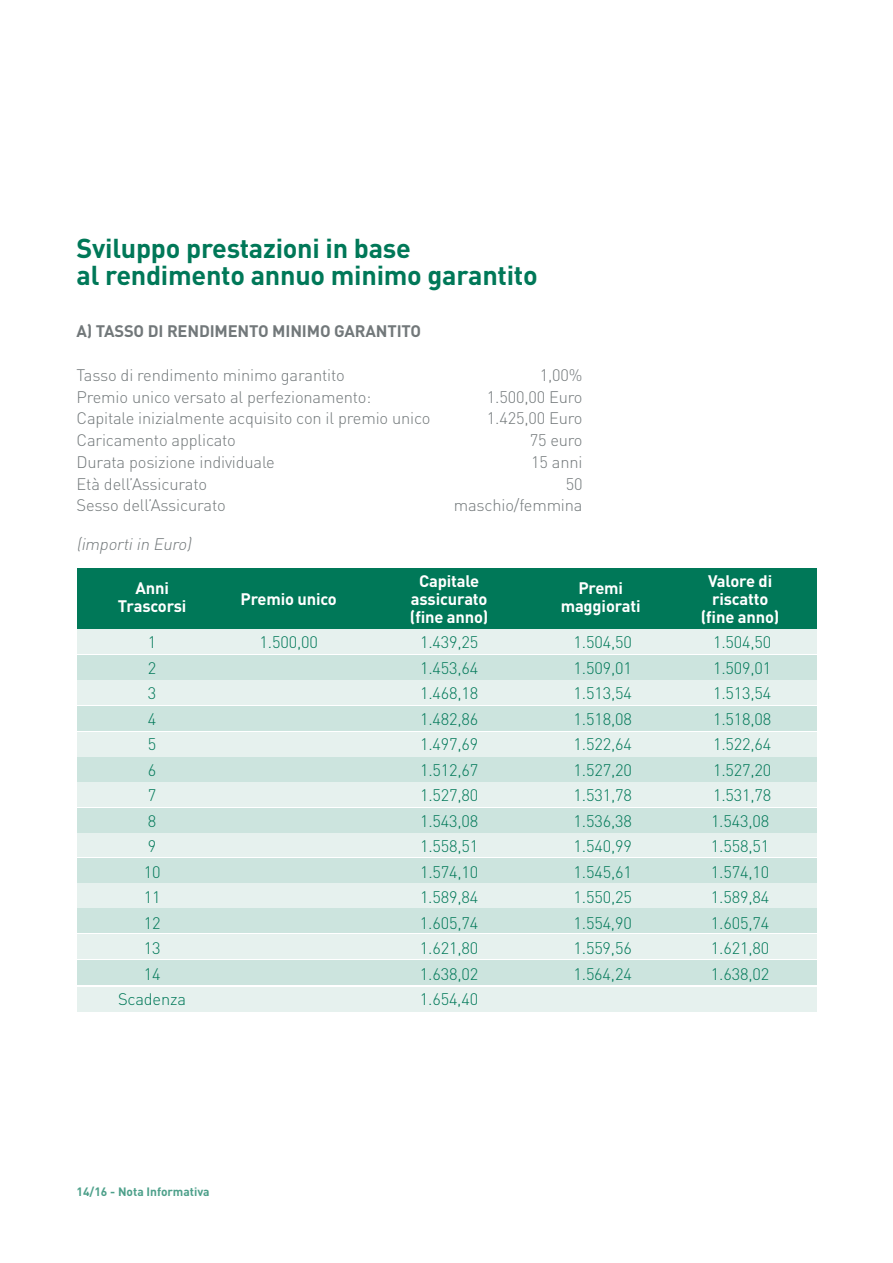
<style>
.page{position:relative;width:893px;height:1263px;background:#fff}
.page>*{position:absolute;margin:0;border:0;box-sizing:border-box;transform-origin:0 0}
.t1{font:700 27px/27px "DIN";letter-spacing:-.01em;color:#007858}
.t2{font:300 16.5px "DIN";letter-spacing:-.01em;color:#007858}
.t3{font:300 16.5px "DIN";letter-spacing:-.01em;color:#72787a}
.t4{font:700 16.5px "DIN";letter-spacing:-.01em;color:#fff}
.t5{font:700 16.5px "DIN";letter-spacing:-.01em;color:#72787a}
.t6{font:italic 300 16.5px "DIN";color:#72787a}
.t7{font:700 12px "DIN";color:#4da08a}
</style>
<div class="page">
<div style="left:77px;top:987px;width:740px;height:25px;background:#e6f1ee"></div>
<div style="left:77px;top:960px;width:740px;height:24px;background:#cce4de"></div>
<div style="left:77px;top:935px;width:740px;height:24px;background:#e6f1ee"></div>
<div style="left:77px;top:909px;width:740px;height:24px;background:#cce4de"></div>
<div style="left:77px;top:883px;width:740px;height:24px;background:#e6f1ee"></div>
<div style="left:77px;top:858px;width:740px;height:24px;background:#cce4de"></div>
<div style="left:77px;top:833px;width:740px;height:24px;background:#e6f1ee"></div>
<div style="left:77px;top:808px;width:740px;height:24px;background:#cce4de"></div>
<div style="left:77px;top:783px;width:740px;height:24px;background:#e6f1ee"></div>
<div style="left:77px;top:757px;width:740px;height:25px;background:#cce4de"></div>
<div style="left:77px;top:732px;width:740px;height:24px;background:#e6f1ee"></div>
<div style="left:77px;top:706px;width:740px;height:24px;background:#cce4de"></div>
<div style="left:77px;top:681px;width:740px;height:24px;background:#e6f1ee"></div>
<div style="left:77px;top:655px;width:740px;height:24px;background:#cce4de"></div>
<div style="left:77px;top:630px;width:740px;height:24px;background:#e6f1ee"></div>
<div style="left:77px;top:568px;width:740px;height:61px;background:#007858"></div>
<h1 class="t1" style="left:77px;top:234px;width:463px">Sviluppo prestazioni in base<br>al rendimento annuo minimo garantito</h1>
<p class="t5" style="left:77px;top:321px;width:346px">A) TASSO DI RENDIMENTO MINIMO GARANTITO</p>
<p class="t3" style="left:77px;top:365px;width:270px">Tasso di rendimento minimo garantito</p>
<p class="t3" style="left:540px;top:365px;width:44px">1,00%</p>
<p class="t3" style="left:77px;top:387px;width:296px">Premio unico versato al perfezionamento:</p>
<p class="t3" style="left:487px;top:387px;width:97px">1.500,00 Euro</p>
<p class="t3" style="left:77px;top:408px;width:355px">Capitale inizialmente acquisito con il premio unico</p>
<p class="t3" style="left:487px;top:408px;width:97px">1.425,00 Euro</p>
<p class="t3" style="left:77px;top:430px;width:161px">Caricamento applicato</p>
<p class="t3" style="left:530px;top:430px;width:54px">75 euro</p>
<p class="t3" style="left:77px;top:452px;width:200px">Durata posizione individuale</p>
<p class="t3" style="left:531px;top:452px;width:53px">15 anni</p>
<p class="t3" style="left:77px;top:474px;width:132px">Età dell’Assicurato</p>
<p class="t3" style="left:566px;top:474px;width:18px">50</p>
<p class="t3" style="left:77px;top:495px;width:151px">Sesso dell’Assicurato</p>
<p class="t3" style="left:454px;top:495px;width:130px">maschio/femmina</p>
<p class="t6" style="left:77px;top:534px;width:120px">(importiin Euro)</p>
<p class="t4" style="left:135px;top:578px;width:35px">Anni</p>
<p class="t4" style="left:419px;top:570px;width:62px">Capitale</p>
<p class="t4" style="left:578px;top:578px;width:46px">Premi</p>
<p class="t4" style="left:708px;top:570px;width:66px">Valore di</p>
<p class="t4" style="left:241px;top:588px;width:98px">Premio unico</p>
<p class="t4" style="left:411px;top:588px;width:78px">assicurato</p>
<p class="t4" style="left:712px;top:588px;width:58px">riscatto</p>
<p class="t4" style="left:118px;top:596px;width:70px">Trascorsi</p>
<p class="t4" style="left:561px;top:596px;width:82px">maggiorati</p>
<p class="t4" style="left:410px;top:606px;width:80px">(fine anno)</p>
<p class="t4" style="left:701px;top:606px;width:80px">(fine anno)</p>
<p class="t2" style="left:148px;top:632px;width:10px">1</p>
<p class="t2" style="left:260px;top:632px;width:60px">1.500,00</p>
<p class="t2" style="left:420px;top:632px;width:60px">1.439,25</p>
<p class="t2" style="left:574px;top:632px;width:60px">1.504,50</p>
<p class="t2" style="left:713px;top:632px;width:60px">1.504,50</p>
<p class="t2" style="left:148px;top:658px;width:10px">2</p>
<p class="t2" style="left:420px;top:658px;width:60px">1.453,64</p>
<p class="t2" style="left:574px;top:658px;width:60px">1.509,01</p>
<p class="t2" style="left:713px;top:658px;width:60px">1.509,01</p>
<p class="t2" style="left:148px;top:683px;width:10px">3</p>
<p class="t2" style="left:420px;top:683px;width:60px">1.468,18</p>
<p class="t2" style="left:574px;top:683px;width:60px">1.513,54</p>
<p class="t2" style="left:713px;top:683px;width:60px">1.513,54</p>
<p class="t2" style="left:148px;top:709px;width:10px">4</p>
<p class="t2" style="left:420px;top:709px;width:60px">1.482,86</p>
<p class="t2" style="left:574px;top:709px;width:60px">1.518,08</p>
<p class="t2" style="left:713px;top:709px;width:60px">1.518,08</p>
<p class="t2" style="left:148px;top:734px;width:10px">5</p>
<p class="t2" style="left:420px;top:734px;width:60px">1.497,69</p>
<p class="t2" style="left:574px;top:734px;width:60px">1.522,64</p>
<p class="t2" style="left:713px;top:734px;width:60px">1.522,64</p>
<p class="t2" style="left:148px;top:760px;width:10px">6</p>
<p class="t2" style="left:420px;top:760px;width:60px">1.512,67</p>
<p class="t2" style="left:574px;top:760px;width:60px">1.527,20</p>
<p class="t2" style="left:713px;top:760px;width:60px">1.527,20</p>
<p class="t2" style="left:148px;top:785px;width:10px">7</p>
<p class="t2" style="left:420px;top:785px;width:60px">1.527,80</p>
<p class="t2" style="left:574px;top:785px;width:60px">1.531,78</p>
<p class="t2" style="left:713px;top:785px;width:60px">1.531,78</p>
<p class="t2" style="left:148px;top:811px;width:10px">8</p>
<p class="t2" style="left:420px;top:811px;width:60px">1.543,08</p>
<p class="t2" style="left:574px;top:811px;width:60px">1.536,38</p>
<p class="t2" style="left:711px;top:811px;width:60px">1.543,08</p>
<p class="t2" style="left:148px;top:836px;width:10px">9</p>
<p class="t2" style="left:420px;top:836px;width:60px">1.558,51</p>
<p class="t2" style="left:574px;top:836px;width:60px">1.540,99</p>
<p class="t2" style="left:711px;top:836px;width:60px">1.558,51</p>
<p class="t2" style="left:144px;top:862px;width:18px">10</p>
<p class="t2" style="left:420px;top:862px;width:60px">1.574,10</p>
<p class="t2" style="left:574px;top:862px;width:60px">1.545,61</p>
<p class="t2" style="left:711px;top:862px;width:60px">1.574,10</p>
<p class="t2" style="left:144px;top:887px;width:18px">11</p>
<p class="t2" style="left:420px;top:887px;width:60px">1.589,84</p>
<p class="t2" style="left:573px;top:887px;width:60px">1.550,25</p>
<p class="t2" style="left:711px;top:887px;width:60px">1.589,84</p>
<p class="t2" style="left:144px;top:913px;width:18px">12</p>
<p class="t2" style="left:420px;top:913px;width:60px">1.605,74</p>
<p class="t2" style="left:573px;top:913px;width:60px">1.554,90</p>
<p class="t2" style="left:711px;top:913px;width:60px">1.605,74</p>
<p class="t2" style="left:144px;top:938px;width:18px">13</p>
<p class="t2" style="left:420px;top:938px;width:60px">1.621,80</p>
<p class="t2" style="left:573px;top:938px;width:60px">1.559,56</p>
<p class="t2" style="left:711px;top:938px;width:60px">1.621,80</p>
<p class="t2" style="left:144px;top:964px;width:18px">14</p>
<p class="t2" style="left:420px;top:964px;width:60px">1.638,02</p>
<p class="t2" style="left:573px;top:964px;width:60px">1.564,24</p>
<p class="t2" style="left:711px;top:964px;width:60px">1.638,02</p>
<p class="t2" style="left:118px;top:989px;width:69px">Scadenza</p>
<p class="t2" style="left:420px;top:989px;width:60px">1.654,40</p>
<p class="t7" style="left:77px;top:1184px;width:135px">14/16 - Nota Informativa</p>
</div>
